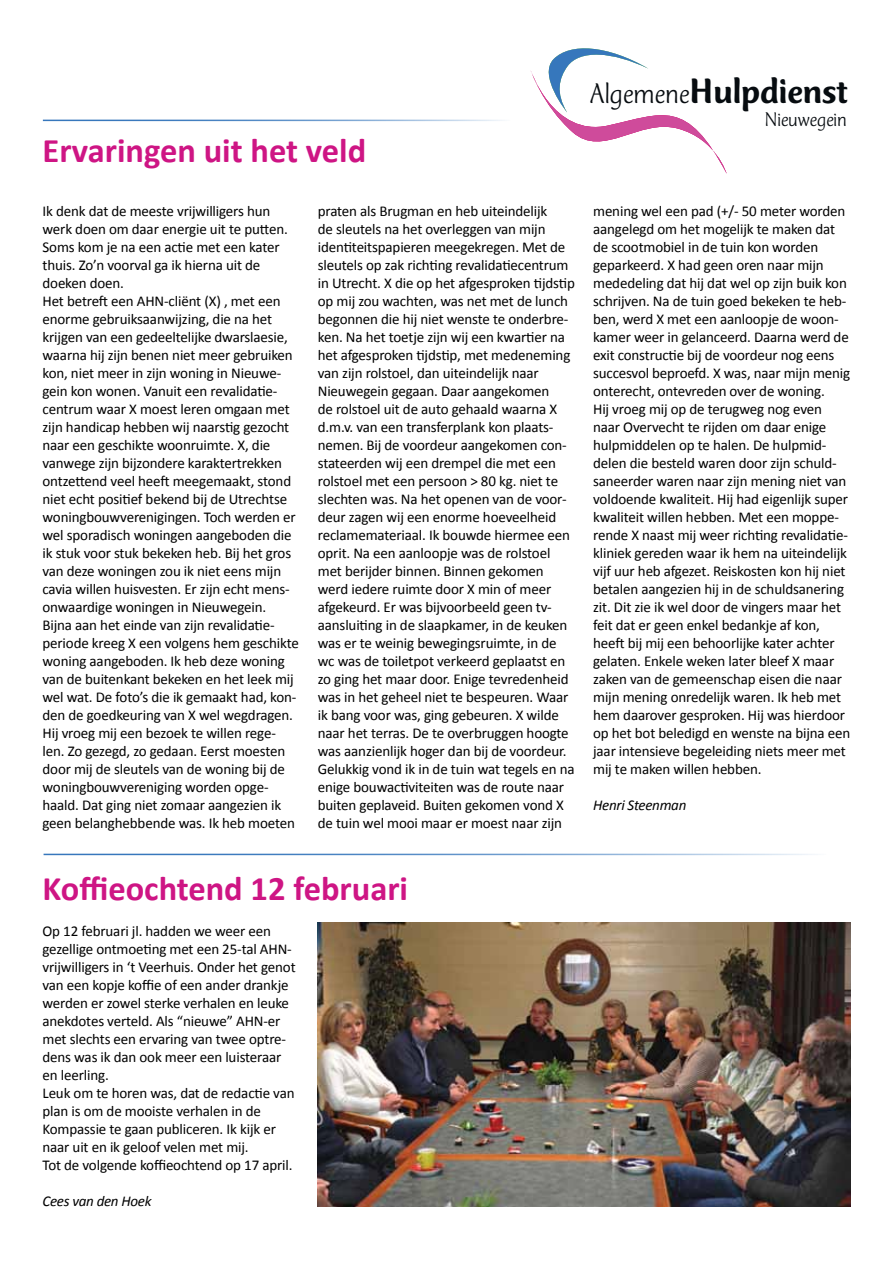
<style>
.page{position:relative;width:893px;height:1263px;background:#fff}
.page>*{position:absolute;margin:0;border:0;box-sizing:border-box;transform-origin:0 0}
.t1{font:500 36.6px "CT Mercurius";color:#070c10}
.t2{font:700 34.5px "Calibri";color:#ce1584}
.t3{font:300 20.55px "CT Mercurius";color:#070c10}
.t4{font:15px/18px "Calibri";letter-spacing:-.01em;color:#000}
.t5{font:italic 15px "Calibri";letter-spacing:-.02em;color:#000}
.s1{font-weight:300;font-size:29.4px}
</style>
<div class="page">
<svg style="left:530px;top:48px;width:197px;height:126px"></svg>
<hr style="left:44px;top:854px;width:782px;height:1px;background:#3777bc">
<hr style="left:43px;top:120px;width:467px;height:1px;background:#3777bc">
<img style="left:318px;top:923px;width:532px;height:283px">
<h2 class="t2" style="left:43px;top:129px;width:325px">Ervaringen uit het veld</h2>
<h1 class="t1" style="left:590px;top:71px;width:259px"><span class="s1">Algemene</span>Hulpdienst</h1>
<h3 class="t3" style="left:765px;top:109px;width:84px">Nieuwegein</h3>
<p class="t4" style="left:43px;top:202px;width:258px">Ik denk dat de meeste vrijwilligers hun werk doen om daar energie uit te putten.<br>Soms kom je na een actie met een kater thuis. Zo’n voorval ga ik hierna uit de doeken doen.<br>Het betreft een AHN-cliënt (X) , met een enorme gebruiksaanwijzing, die na het krijgen van een gedeeltelijke dwarslaesie, waarna hij zijn benen niet meer gebruiken kon, niet meer in zijn woning in Nieuwe&shy;gein kon wonen. Vanuit een revalidatie&shy;centrum waar X moest leren omgaan met zijn handicap hebben wij naarstig gezocht naar een geschikte woonruimte. X, die vanwege zijn bijzondere karaktertrekken ontzettend veel heeft meegemaakt, stond niet echt positief bekend bij de Utrechtse woningbouwverenigingen. Toch werden er wel sporadisch woningen aangeboden die ik stuk voor stuk bekeken heb. Bij het gros van deze woningen zou ik niet eens mijn cavia willen huisvesten. Er zijn echt mens&shy;onwaardige woningen in Nieuwegein.<br>Bijna aan het einde van zijn revalidatie&shy;periode kreeg X een volgens hem geschikte woning aangeboden. Ik heb deze woning van de buitenkant bekeken en het leek mij wel wat. De foto’s die ik gemaakt had, kon&shy;den de goedkeuring van X wel wegdragen.<br>Hij vroeg mij een bezoek te willen rege&shy;len. Zo gezegd, zo gedaan. Eerst moesten door mij de sleutels van de woning bij de woningbouwvereniging worden opge&shy;haald. Dat ging niet zomaar aangezien ik geen belanghebbende was. Ik heb moeten</p>
<p class="t4" style="left:318px;top:202px;width:259px">praten als Brugman en heb uiteindelijk<br>de sleutels na het overleggen van mijn identiteitspapieren meegekregen. Met de sleutels op zak richting revalidatiecentrum in Utrecht. X die op het afgesproken tijdstip op mij zou wachten, was net met de lunch begonnen die hij niet wenste te onderbre&shy;ken. Na het toetje zijn wij een kwartier na het afgesproken tijdstip, met medeneming van zijn rolstoel, dan uiteindelijk naar Nieuwegein gegaan. Daar aangekomen<br>de rolstoel uit de auto gehaald waarna X d.m.v. van een transferplank kon plaats&shy;nemen. Bij de voordeur aangekomen con&shy;stateerden wij een drempel die met een rolstoel met een persoon &gt; 80 kg. niet te slechten was. Na het openen van de voor&shy;deur zagen wij een enorme hoeveelheid reclamemateriaal. Ik bouwde hiermee een oprit. Na een aanloopje was de rolstoel met berijder binnen. Binnen gekomen werd iedere ruimte door X min of meer afgekeurd. Er was bijvoorbeeld geen tv&shy;aansluiting in de slaapkamer, in de keuken was er te weinig bewegingsruimte, in de wc was de toiletpot verkeerd geplaatst en zo ging het maar door. Enige tevredenheid was in het geheel niet te bespeuren. Waar ik bang voor was, ging gebeuren. X wilde naar het terras. De te overbruggen hoogte was aanzienlijk hoger dan bij de voordeur.<br>Gelukkig vond ik in de tuin wat tegels en na enige bouwactiviteiten was de route naar buiten geplaveid. Buiten gekomen vond X de tuin wel mooi maar er moest naar zijn</p>
<p class="t4" style="left:593px;top:202px;width:259px">mening wel een pad (+/- 50 meter worden aangelegd om het mogelijk te maken dat de scootmobiel in de tuin kon worden geparkeerd. X had geen oren naar mijn mededeling dat hij dat wel op zijn buik kon schrijven. Na de tuin goed bekeken te heb&shy;ben, werd X met een aanloopje de woon&shy;kamer weer in gelanceerd. Daarna werd de exit constructie bij de voordeur nog eens succesvol beproefd. X was, naar mijn menig onterecht, ontevreden over de woning.<br>Hij vroeg mij op de terugweg nog even naar Overvecht te rijden om daar enige hulpmiddelen op te halen. De hulpmid&shy;delen die besteld waren door zijn schuld&shy;saneerder waren naar zijn mening niet van voldoende kwaliteit. Hij had eigenlijk super kwaliteit willen hebben. Met een moppe&shy;rende X naast mij weer richting revalidatie&shy;kliniek gereden waar ik hem na uiteindelijk vijf uur heb afgezet. Reiskosten kon hij niet betalen aangezien hij in de schuldsanering zit. Dit zie ik wel door de vingers maar het feit dat er geen enkel bedankje af kon, heeft bij mij een behoorlijke kater achter gelaten. Enkele weken later bleef X maar zaken van de gemeenschap eisen die naar mijn mening onredelijk waren. Ik heb met hem daarover gesproken. Hij was hierdoor op het bot beledigd en wenste na bijna een jaar intensieve begeleiding niets meer met mij te maken willen hebben.</p>
<p class="t5" style="left:593px;top:795px;width:95px">Henri Steenman</p>
<h2 class="t2" style="left:43px;top:866px;width:367px">Koffieochtend 12 februari</h2>
<p class="t4" style="left:43px;top:922px;width:255px">Op 12 februari jl. hadden we weer een gezellige ontmoeting met een 25-tal AHN&shy;vrijwilligers in ‘t Veerhuis. Onder het genot van een kopje koffie of een ander drankje werden er zowel sterke verhalen en leuke anekdotes verteld. Als “nieuwe” AHN-er met slechts een ervaring van twee optre&shy;dens was ik dan ook meer een luisteraar en leerling.<br>Leuk om te horen was, dat de redactie van plan is om de mooiste verhalen in de Kompassie te gaan publiceren. Ik kijk er naar uit en ik geloof velen met mij.<br>Tot de volgende koffieochtend op 17 april.</p>
<p class="t5" style="left:43px;top:1191px;width:111px">Cees van den Hoek</p>
</div>
